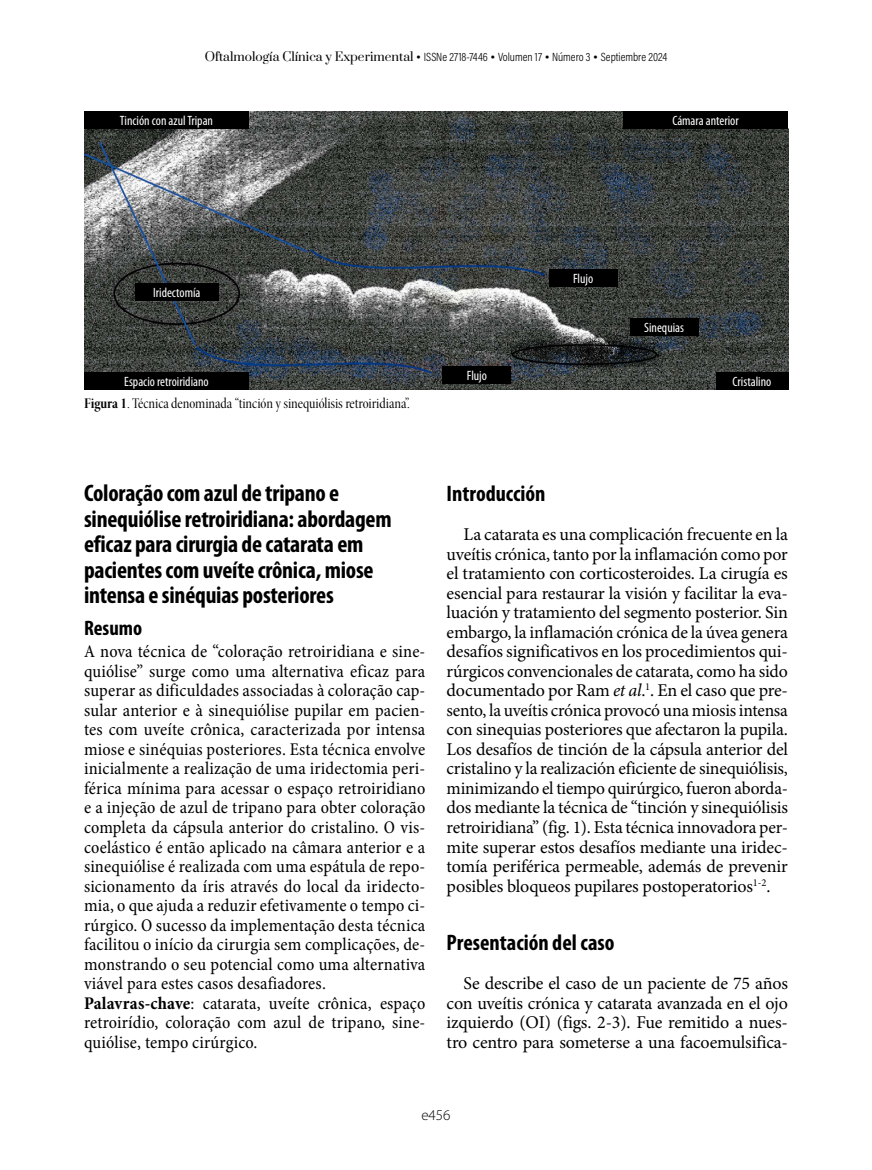
<style>
.page{position:relative;width:872px;height:1170px;background:#fff}
.page>*{position:absolute;margin:0;border:0;box-sizing:border-box;transform-origin:0 0}
.t1{font:700 condensed 24px/25.5px "Myriad Pro";letter-spacing:-.01em;color:#000}
.t2{font:700 condensed 22.5px "Myriad Pro";color:#000}
.t3{font:700 condensed 21px "Myriad Pro";color:#000}
.t4{font:18px/19.5px "Minion Pro";letter-spacing:-.01em;color:#000;text-align:justify}
.t5{font:condensed 18px/19.5px "Minion Pro";letter-spacing:.01em;color:#000}
.t6{font:15px "Minion Pro Cn Disp";color:#000}
.t7{font:300 15px "Myriad Pro";color:#000}
.t8{font:condensed 13.5px "Myriad Pro";color:#fff}
.t9{font:12px "Acumin Variable Concept";color:#000}
.s1{font-family:"Prata"}
.s2{font-family:"Minion Pro Bold Cn Disp"}
.s3{font-weight:700}
.s4{font-style:italic}
</style>
<div class="page">
<img style="left:84px;top:111px;width:704px;height:279px">
<div style="left:84px;top:111px;width:165px;height:17px;background:#000"></div>
<div style="left:84px;top:372px;width:165px;height:18px;background:#000"></div>
<div style="left:623px;top:111px;width:165px;height:17px;background:#000"></div>
<div style="left:549px;top:269px;width:68px;height:17px;background:#000"></div>
<div style="left:443px;top:366px;width:68px;height:18px;background:#000"></div>
<div style="left:716px;top:372px;width:72px;height:18px;background:#000"></div>
<div style="left:135px;top:283px;width:84px;height:18px;background:#000"></div>
<div style="left:630px;top:317px;width:68px;height:18px;background:#000"></div>
<p class="t9" style="left:205px;top:49px;width:464px"><span class="s1">Oftalmología Clínica y Experimental</span> <sup>●</sup> ISSNe 2718-7446 <sup>●</sup> Volumen 17 <sup>●</sup> Número 3 <sup>●</sup> Septiembre 2024</p>
<p class="t8" style="left:120px;top:112px;width:95px">Tinción con azul Tripan</p>
<p class="t8" style="left:672px;top:112px;width:68px">Cámara anterior</p>
<p class="t8" style="left:153px;top:285px;width:49px">Iridectomía</p>
<p class="t8" style="left:124px;top:373px;width:86px">Espacio retroiridiano</p>
<p class="t6" style="left:84px;top:394px;width:327px"><span class="s2">Figura 1</span>. Técnica denominada “tinción y sinequiólisis retroiridiana”.</p>
<p class="t8" style="left:573px;top:270px;width:22px">Flujo</p>
<p class="t8" style="left:644px;top:319px;width:41px">Sinequias</p>
<p class="t8" style="left:467px;top:367px;width:22px">Flujo</p>
<p class="t8" style="left:732px;top:373px;width:40px">Cristalino</p>
<h1 class="t1" style="left:84px;top:480px;width:309px">Coloração com azul de tripano e sinequiólise retroiridiana: abordagem eficaz para cirurgia de catarata em pacientes com uveíte crônica, miose intensa e sinéquias posteriores</h1>
<p class="t3" style="left:84px;top:614px;width:60px">Resumo</p>
<p class="t5" style="left:84px;top:642px;width:343px">A nova técnica de “coloração retroiridiana e sine&shy;quiólise” surge como uma alternativa eficaz para superar as dificuldades associadas à coloração cap&shy;sular anterior e à sinequiólise pupilar em pacien&shy;tes com uveíte crônica, caracterizada por intensa miose e sinéquias posteriores. Esta técnica envolve inicialmente a realização de uma iridectomia peri&shy;férica mínima para acessar o espaço retroiridiano e a injeção de azul de tripano para obter coloração completa da cápsula anterior do cristalino. O vis&shy;coelástico é então aplicado na câmara anterior e a sinequiólise é realizada com uma espátula de repo&shy;sicionamento da íris através do local da iridecto&shy;mia, o que ajuda a reduzir efetivamente o tempo ci&shy;rúrgico. O sucesso da implementação desta técnica facilitou o início da cirurgia sem complicações, de&shy;monstrando o seu potencial como uma alternativa viável para estes casos desafiadores.<br><span class="s3">Palavras-chave</span>: catarata, uveíte crônica, espaço retroirídio, coloração com azul de tripano, sine&shy;quiólise, tempo cirúrgico.</p>
<p class="t2" style="left:446px;top:479px;width:100px">Introducción</p>
<p class="t4" style="left:446px;top:525px;width:343px;text-indent:17px">La catarata es una complicación frecuente en la uveítis crónica, tanto por la inflamación como por el tratamiento con corticosteroides. La cirugía es esencial para restaurar la visión y facilitar la eva&shy;luación y tratamiento del segmento posterior. Sin embargo, la inflamación crónica de la úvea genera desafíos significativos en los procedimientos qui&shy;rúrgicos convencionales de catarata, como ha sido documentado por Ram <span class="s4">et al</span>.<sup>1</sup>. En el caso que pre&shy;sento, la uveítis crónica provocó una miosis intensa con sinequias posteriores que afectaron la pupila.<br>Los desafíos de tinción de la cápsula anterior del cristalino y la realización eficiente de sinequiólisis, minimizando el tiempo quirúrgico, fueron aborda&shy;dos mediante la técnica de “tinción y sinequiólisis retroiridiana” (fig. 1). Esta técnica innovadora per&shy;mite superar estos desafíos mediante una iridec&shy;tomía periférica permeable, además de prevenir posibles bloqueos pupilares postoperatorios<sup>1-2</sup>.</p>
<p class="t2" style="left:446px;top:928px;width:169px">Presentación del caso</p>
<p class="t4" style="left:446px;top:973px;width:343px;text-indent:17px">Se describe el caso de un paciente de 75 años con uveítis crónica y catarata avanzada en el ojo izquierdo (OI) (figs. 2-3). Fue remitido a nues&shy;tro centro para someterse a una facoemulsifica-</p>
<p class="t7" style="left:421px;top:1106px;width:31px">e456</p>
</div>
